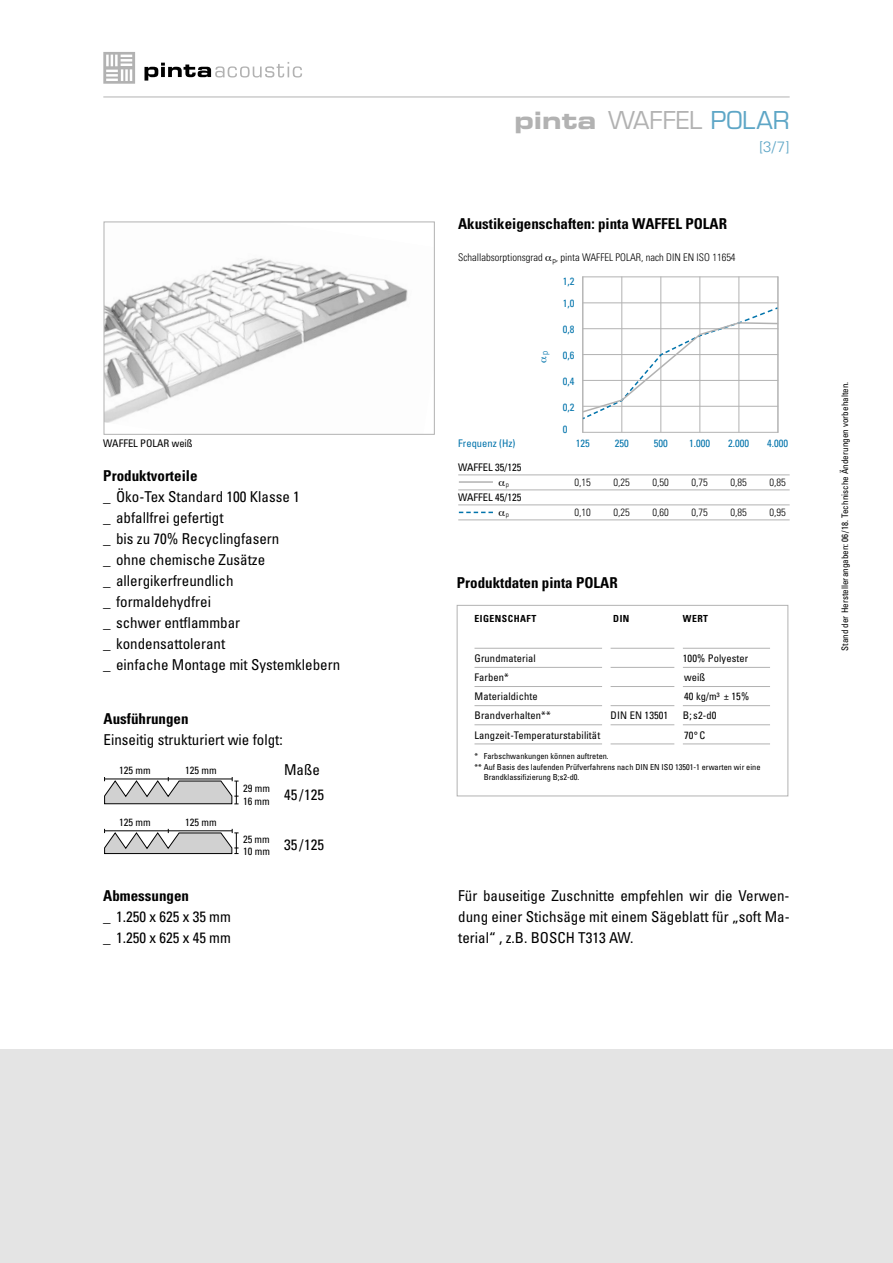
<style>
.page{position:relative;width:893px;height:1263px;background:#fff}
.page>*{position:absolute;margin:0;border:0;box-sizing:border-box;transform-origin:0 0}
.t1{font:24px "Eurostile LT";color:#b2b2b2}
.t2{font:condensed 15px/21px "Univers LT";color:#000}
.t3{font:700 condensed 15px "Univers LT";color:#000}
.t4{font:300 15px "Univers LT";color:#5ea6c6}
.t5{font:condensed 10.5px "Univers LT";letter-spacing:.01em;color:#000}
.t6{font:300 condensed 10.5px "Univers LT";color:#000}
.t7{font:condensed 10.5px/22.5px "Univers LT";color:#0073ab}
.t8{font:700 condensed 9.75px "Univers LT";letter-spacing:.05em;color:#000}
.t9{font:condensed 9px "Univers LT";letter-spacing:.005em;color:#000}
.t10{font:300 condensed 9px "Univers LT";color:#0073ab}
.t11{font:condensed 8.25px "Univers LT";color:#000}
.t12{font:300 condensed 7.05px "Univers LT";color:#000}
.s1{font-family:"Eurostile LT Bold Extended Two"}
.s2{color:#5ea6c6}
</style>
<div class="page">
<hr style="left:103px;top:97px;width:687px;height:1px;background:#b2b2b2">
<svg style="left:103px;top:52px;width:32px;height:32px"></svg>
<svg style="left:144px;top:62px;width:158px;height:19px"></svg>
<div style="left:0;top:1050px;width:893px;height:213px;background:#e4e4e4"></div>
<img style="left:106px;top:258px;width:302px;height:165px">
<div style="left:104px;top:222px;width:331px;height:213px;border:1px solid #b2b2b2"></div>
<hr style="left:621px;top:277px;width:1px;height:155px;background:#b2b2b2">
<hr style="left:660px;top:277px;width:1px;height:155px;background:#b2b2b2">
<hr style="left:699px;top:277px;width:1px;height:155px;background:#b2b2b2">
<hr style="left:738px;top:277px;width:1px;height:155px;background:#b2b2b2">
<hr style="left:582px;top:432px;width:196px;height:1px;background:#b2b2b2">
<hr style="left:582px;top:302px;width:196px;height:1px;background:#b2b2b2">
<hr style="left:582px;top:276px;width:196px;height:1px;background:#b2b2b2">
<hr style="left:458px;top:474px;width:332px;height:1px;background:#b2b2b2">
<hr style="left:458px;top:489px;width:332px;height:1px;background:#b2b2b2">
<hr style="left:458px;top:504px;width:332px;height:1px;background:#b2b2b2">
<hr style="left:458px;top:519px;width:332px;height:1px;background:#b2b2b2">
<hr style="left:459px;top:481px;width:34px;height:2px;background:#b2b2b2">
<svg style="left:459px;top:512px;width:34px;height:1px"></svg>
<svg style="left:583px;top:306px;width:196px;height:115px"></svg>
<hr style="left:582px;top:277px;width:1px;height:156px;background:#b2b2b2">
<hr style="left:777px;top:277px;width:1px;height:156px;background:#b2b2b2">
<svg style="left:104px;top:777px;width:135px;height:28px"></svg>
<svg style="left:104px;top:829px;width:135px;height:25px"></svg>
<hr style="left:683px;top:667px;width:87px;height:1px;background:#b2b2b2">
<hr style="left:683px;top:686px;width:87px;height:1px;background:#b2b2b2">
<hr style="left:683px;top:705px;width:87px;height:1px;background:#b2b2b2">
<hr style="left:474px;top:724px;width:128px;height:1px;background:#b2b2b2">
<hr style="left:611px;top:724px;width:63px;height:1px;background:#b2b2b2">
<hr style="left:474px;top:705px;width:128px;height:1px;background:#b2b2b2">
<hr style="left:611px;top:705px;width:63px;height:1px;background:#b2b2b2">
<hr style="left:683px;top:724px;width:87px;height:1px;background:#b2b2b2">
<hr style="left:474px;top:648px;width:128px;height:1px;background:#b2b2b2">
<hr style="left:611px;top:648px;width:63px;height:1px;background:#b2b2b2">
<hr style="left:683px;top:648px;width:87px;height:1px;background:#b2b2b2">
<hr style="left:474px;top:743px;width:128px;height:1px;background:#b2b2b2">
<hr style="left:611px;top:743px;width:63px;height:1px;background:#b2b2b2">
<hr style="left:683px;top:743px;width:87px;height:1px;background:#b2b2b2">
<hr style="left:474px;top:667px;width:128px;height:1px;background:#b2b2b2">
<hr style="left:611px;top:667px;width:63px;height:1px;background:#b2b2b2">
<hr style="left:474px;top:686px;width:128px;height:1px;background:#b2b2b2">
<hr style="left:611px;top:686px;width:63px;height:1px;background:#b2b2b2">
<div style="left:457px;top:605px;width:331px;height:191px;border:1px solid #b2b2b2"></div>
<p class="t5" style="left:103px;top:437px;width:91px">WAFFEL POLAR weiß</p>
<p class="t3" style="left:103px;top:467px;width:96px">Produktvorteile</p>
<p class="t2" style="left:103px;top:486px;width:238px">_ Öko-Tex Standard 100 Klasse 1<br>_ abfallfrei gefertigt<br>_ bis zu 70% Recyclingfasern<br>_ ohne chemische Zusätze<br>_ allergikerfreundlich<br>_ formaldehydfrei<br>_ schwer entflammbar<br>_ kondensattolerant<br>_ einfache Montage mit Systemklebern</p>
<p class="t3" style="left:104px;top:710px;width:86px">Ausführungen</p>
<p class="t2" style="left:104px;top:729px;width:181px">Einseitig strukturiert wie folgt:</p>
<p class="t5" style="left:119px;top:764px;width:33px">125 mm</p>
<p class="t5" style="left:185px;top:763px;width:33px">125 mm</p>
<p class="t5" style="left:119px;top:815px;width:33px">125 mm</p>
<p class="t5" style="left:185px;top:816px;width:33px">125 mm</p>
<p class="t5" style="left:243px;top:781px;width:28px">29 mm</p>
<p class="t5" style="left:243px;top:794px;width:28px">16 mm</p>
<p class="t5" style="left:243px;top:833px;width:28px">25 mm</p>
<p class="t5" style="left:243px;top:844px;width:28px">10 mm</p>
<p class="t3" style="left:103px;top:887px;width:87px">Abmessungen</p>
<p class="t2" style="left:103px;top:906px;width:129px">_ 1.250 x 625 x 35 mm _ 1.250 x 625 x 45 mm</p>
<p class="t2" style="left:284px;top:759px;width:37px">Maße</p>
<p class="t2" style="left:284px;top:784px;width:41px">45 /125</p>
<p class="t2" style="left:284px;top:834px;width:41px">35 /125</p>
<h1 class="t1" style="left:514px;top:106px;width:277px"><span class="s1">pinta</span> WAFFEL <span class="s2">POLAR</span></h1>
<p class="t4" style="left:759px;top:137px;width:32px">[3/7]</p>
<p class="t3" style="left:458px;top:215px;width:270px">Akustikeigenschaften: pinta WAFFEL POLAR</p>
<p class="t6" style="left:458px;top:251px;width:279px">Schallabsorptionsgrad <sub>p</sub>, pinta WAFFEL POLAR, nach DIN EN ISO 11654</p>
<p class="t10" style="left:539px;top:355px;width:5px;rotate:-90deg">p</p>
<p class="t7" style="left:563px;top:270px;width:13px">1,2<br>1,0</p>
<p class="t7" style="left:563px;top:318px;width:13px">0,8</p>
<p class="t7" style="left:563px;top:344px;width:13px">0,6</p>
<p class="t7" style="left:563px;top:370px;width:13px">0,4</p>
<p class="t7" style="left:563px;top:396px;width:13px">0,2<br>0</p>
<p class="t7" style="left:458px;top:431px;width:59px">Frequenz (Hz)</p>
<p class="t7" style="left:576px;top:431px;width:15px">125</p>
<p class="t7" style="left:615px;top:431px;width:15px">250</p>
<p class="t7" style="left:654px;top:431px;width:15px">500</p>
<p class="t7" style="left:689px;top:431px;width:22px">1.000</p>
<p class="t7" style="left:728px;top:431px;width:22px">2.000</p>
<p class="t7" style="left:767px;top:431px;width:22px">4.000</p>
<p class="t5" style="left:458px;top:461px;width:65px">WAFFEL 35/125</p>
<p class="t12" style="left:506px;top:481px;width:5px">p</p>
<p class="t6" style="left:575px;top:476px;width:18px">0,15</p>
<p class="t6" style="left:614px;top:476px;width:18px">0,25</p>
<p class="t6" style="left:653px;top:476px;width:18px">0,50</p>
<p class="t6" style="left:692px;top:476px;width:18px">0,75</p>
<p class="t6" style="left:731px;top:476px;width:18px">0,85</p>
<p class="t6" style="left:770px;top:476px;width:18px">0,85</p>
<p class="t5" style="left:458px;top:491px;width:65px">WAFFEL 45/125</p>
<p class="t12" style="left:506px;top:511px;width:5px">p</p>
<p class="t6" style="left:575px;top:506px;width:18px">0,10</p>
<p class="t6" style="left:614px;top:506px;width:18px">0,25</p>
<p class="t6" style="left:653px;top:506px;width:18px">0,60</p>
<p class="t6" style="left:692px;top:506px;width:18px">0,75</p>
<p class="t6" style="left:731px;top:506px;width:18px">0,85</p>
<p class="t6" style="left:770px;top:506px;width:18px">0,95</p>
<p class="t3" style="left:457px;top:573px;width:162px">Produktdaten pinta POLAR</p>
<p class="t8" style="left:474px;top:612px;width:63px">EIGENSCHAFT</p>
<p class="t8" style="left:613px;top:612px;width:18px">DIN</p>
<p class="t8" style="left:683px;top:612px;width:27px">WERT</p>
<p class="t5" style="left:474px;top:652px;width:63px">Grundmaterial</p>
<p class="t5" style="left:683px;top:652px;width:67px">100% Polyester</p>
<p class="t5" style="left:474px;top:671px;width:36px">Farben*</p>
<p class="t5" style="left:684px;top:671px;width:23px">weiß</p>
<p class="t5" style="left:474px;top:690px;width:65px">Materialdichte</p>
<p class="t5" style="left:684px;top:690px;width:67px">40 kg/m³ ± 15%</p>
<p class="t5" style="left:474px;top:709px;width:78px">Brandverhalten**</p>
<p class="t5" style="left:611px;top:709px;width:59px">DIN EN 13501</p>
<p class="t5" style="left:683px;top:709px;width:35px">B; s2-d0</p>
<p class="t5" style="left:474px;top:728px;width:127px">Langzeit-Temperaturstabilität</p>
<p class="t5" style="left:684px;top:728px;width:23px">70° C</p>
<p class="t11" style="left:474px;top:751px;width:136px">* Farbschwankungen können auftreten.</p>
<p class="t11" style="left:474px;top:761px;width:287px">** Auf Basis des laufenden Prüfverfahrens nach DIN EN ISO 13501-1 erwarten wir eine</p>
<p class="t11" style="left:484px;top:772px;width:97px">Brandklassifizierung B;s2-d0.</p>
<p class="t2" style="left:458px;top:885px;width:333px;text-align:justify">Für bauseitige Zuschnitte empfehlen wir die Verwen&shy;dung einer Stichsäge mit einem Sägeblatt für „soft Ma&shy;terial“ , z.B. BOSCH T313 AW.</p>
<p class="t9" style="left:839px;top:651px;width:271px;rotate:-90deg">Stand der Herstellerangaben: 06/18. Technische Änderungen vorbehalten.</p>
</div>
